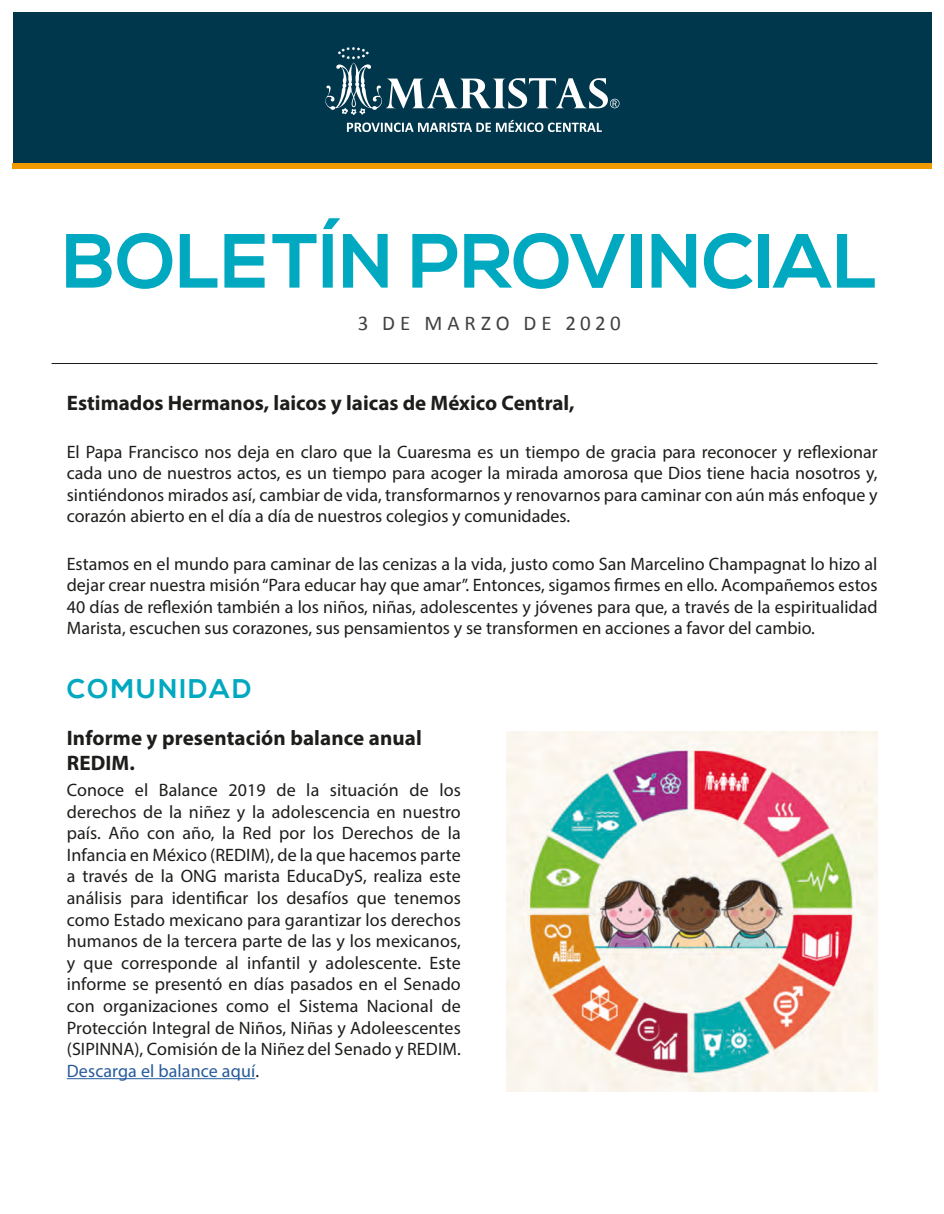
<style>
.page{position:relative;width:944px;height:1214px;background:#fff}
.page>*{position:absolute;margin:0;border:0;box-sizing:border-box;transform-origin:0 0}
.t1{font:700 76.5px "Nexa";color:#00a8c0}
.t2{font:700 27px "Nexa";letter-spacing:.075em;color:#00a8c0}
.t3{font:700 21px/25.2px "Myriad Pro";color:#1d1d1b}
.t4{font:21px "Calibri";letter-spacing:.24em;color:#434041}
.t5{font:18px/21.6px "Myriad Pro";color:#1d1d1b;text-align:justify}
.s1{color:#275b9c}
</style>
<div class="page">
<div style="left:13px;top:13px;width:918px;height:152px;background:#00374d"></div>
<div style="left:13px;top:163px;width:919px;height:6px;background:#f29900"></div>
<svg style="left:325px;top:47px;width:294px;height:85px"></svg>
<hr style="left:52px;top:363px;width:825px;height:1px;background:#1d1d1b">
<hr style="left:67px;top:1078px;width:188px;height:1px;background:#275b9c">
<img style="left:506px;top:731px;width:371px;height:360px">
<h1 class="t1" style="left:63px;top:217px;width:816px">BOLETÍN PROVINCIAL</h1>
<p class="t4" style="left:358px;top:309px;width:264px">3 DE MARZO DE 2020</p>
<p class="t3" style="left:67px;top:390px;width:509px">Estimados Hermanos, laicos y laicas de México Central,</p>
<p class="t5" style="left:67px;top:440px;width:812px">El Papa Francisco nos deja en claro que la Cuaresma es un tiempo de gracia para reconocer y reflexionar cada uno de nuestros actos, es un tiempo para acoger la mirada amorosa que Dios tiene hacia nosotros y, sintiéndonos mirados así, cambiar de vida, transformarnos y renovarnos para caminar con aún más enfoque y corazón abierto en el día a día de nuestros colegios y comunidades.</p>
<p class="t5" style="left:67px;top:552px;width:812px">Estamos en el mundo para caminar de las cenizas a la vida, justo como San Marcelino Champagnat lo hizo al dejar crear nuestra misión “Para educar hay que amar”. Entonces, sigamos firmes en ello. Acompañemos estos 40 días de reflexión también a los niños, niñas, adolescentes y jóvenes para que, a través de la espiritualidad Marista, escuchen sus corazones, sus pensamientos y se transformen en acciones a favor del cambio.</p>
<h2 class="t2" style="left:67px;top:673px;width:186px">COMUNIDAD</h2>
<p class="t3" style="left:67px;top:724px;width:356px">Informe y presentación balance anual<br>REDIM.</p>
<p class="t5" style="left:67px;top:779px;width:395px">Conoce el Balance 2019 de la situación de los derechos de la niñez y la adolescencia en nuestro país. Año con año, la Red por los Derechos de la Infancia en México (REDIM), de la que hacemos parte a través de la ONG marista EducaDyS, realiza este análisis para identificar los desafíos que tenemos como Estado mexicano para garantizar los derechos humanos de la tercera parte de las y los mexicanos, y que corresponde al infantil y adolescente. Este informe se presentó en días pasados en el Senado con organizaciones como el Sistema Nacional de Protección Integral de Niños, Niñas y Adoleescentes (SIPINNA), Comisión de la Niñez del Senado y REDIM.<br><span class="s1">Descarga el balance aquí</span>.</p>
</div>
